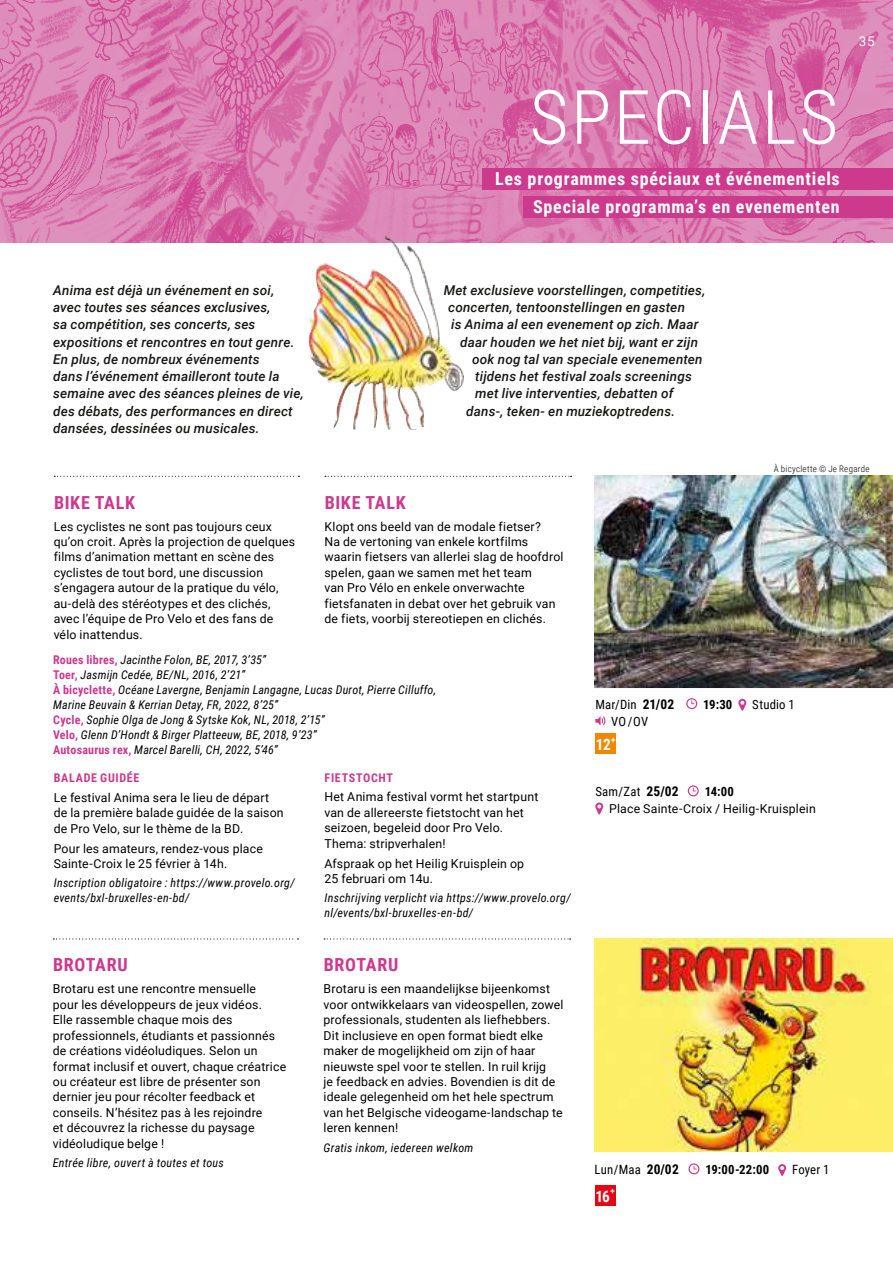
<style>
.page{position:relative;width:893px;height:1263px;background:#fff}
.page>*{position:absolute;margin:0;border:0;box-sizing:border-box;transform-origin:0 0}
.t1{font:300 75px "Roboto Condensed";letter-spacing:.03em;color:#fff}
.t2{font:700 18px/28.5px "Roboto Condensed";letter-spacing:.04em;color:#fff;text-align:right}
.t3{font:700 18px "Roboto Condensed";letter-spacing:.035em;color:#cc398d}
.t4{font:700 15.75px "Roboto Condensed";color:#fff}
.t5{font:italic 500 13.5px/17.2px "Roboto";letter-spacing:.015em;color:#171716}
.t6{font:13.5px "Roboto";color:#fff}
.t7{font:12.75px "Roboto Condensed";letter-spacing:.015em;color:#000}
.t8{font:700 12.75px "Roboto Condensed";letter-spacing:.015em;color:#000}
.t9{font:12.3px/15.5px "Roboto";letter-spacing:.015em;color:#000}
.t10{font:italic 12px/15px "Roboto Condensed";letter-spacing:.02em;color:#000}
.t11{font:700 12px "Roboto Condensed";letter-spacing:.055em;color:#cc398d}
.t12{font:300 9px "Roboto Condensed";letter-spacing:.03em;color:#000}
.t13{font:500 8.7px "Roboto";color:#fff}
.s1{font-weight:700;font-style:normal;color:#cc398d}
.s2{font-weight:700;font-size:13.5px}
</style>
<div class="page">
<img style="left:0;top:0;width:893px;height:243px">
<img style="left:309px;top:236px;width:160px;height:194px">
<div style="left:523px;top:197px;width:370px;height:21px;background:#cc398d"></div>
<div style="left:483px;top:168px;width:410px;height:21px;background:#cc398d"></div>
<img style="left:595px;top:476px;width:298px;height:211px">
<svg style="left:325px;top:476px;width:247px;height:1px"></svg>
<div style="left:686px;top:698px;width:11px;height:11px;border:1px solid #cc398d;border-radius:50%"></div>
<svg style="left:738px;top:699px;width:8px;height:12px"></svg>
<svg style="left:595px;top:716px;width:10px;height:10px"></svg>
<svg style="left:688px;top:786px;width:10px;height:10px"></svg>
<div style="left:688px;top:785px;width:11px;height:11px;border:1px solid #cc398d;border-radius:50%"></div>
<svg style="left:693px;top:787px;width:3px;height:4px"></svg>
<svg style="left:595px;top:802px;width:8px;height:12px"></svg>
<div style="left:596px;top:733px;width:20px;height:21px;background:#f08700"></div>
<svg style="left:54px;top:476px;width:245px;height:1px"></svg>
<svg style="left:324px;top:938px;width:247px;height:1px"></svg>
<svg style="left:53px;top:938px;width:245px;height:1px"></svg>
<div style="left:595px;top:1185px;width:20px;height:21px;background:#e30613"></div>
<div style="left:688px;top:1163px;width:11px;height:11px;border:1px solid #cc398d;border-radius:50%"></div>
<svg style="left:778px;top:1164px;width:8px;height:12px"></svg>
<img style="left:595px;top:939px;width:298px;height:212px">
<h1 class="t1" style="left:530px;top:65px;width:310px">SPECIALS</h1>
<h2 class="t2" style="left:495px;top:163px;width:346px">Les programmes spéciaux et événementiels<br>Speciale programma’s en evenementen</h2>
<p class="t6" style="left:859px;top:31px;width:18px">35</p>
<p class="t5" style="left:53px;top:281px;width:252px">Anima est déjà un événement en soi, avec toutes ses séances exclusives,<br>sa compétition, ses concerts, ses expositions et rencontres en tout genre.<br>En plus, de nombreux événements<br>dans l’événement émailleront toute la semaine avec des séances pleines de vie, des débats, des performances en direct dansées, dessinées ou musicales.</p>
<p class="t5" style="left:444px;top:281px;width:263px">Met exclusieve voorstellingen, competities,</p>
<p class="t5" style="left:448px;top:298px;width:238px">concerten, tentoonstellingen en gasten</p>
<p class="t5" style="left:451px;top:315px;width:249px">is Anima al een evenement op zich. Maar</p>
<p class="t5" style="left:460px;top:333px;width:239px">daar houden we het niet bij, want er zijn</p>
<p class="t5" style="left:472px;top:350px;width:232px">ook nog tal van speciale evenementen</p>
<p class="t5" style="left:475px;top:367px;width:218px">tijdens het festival zoals screenings</p>
<p class="t5" style="left:475px;top:384px;width:200px">met live interventies, debatten of</p>
<p class="t5" style="left:466px;top:402px;width:210px">dans-, teken- en muziekoptredens.</p>
<h2 class="t3" style="left:54px;top:490px;width:82px">BIKE TALK</h2>
<p class="t9" style="left:54px;top:518px;width:243px">Les cyclistes ne sont pas toujours ceux qu’on croit. Après la projection de quelques films d’animation mettant en scène des cyclistes de tout bord, une discussion s’engagera autour de la pratique du vélo, au-delà des stéréotypes et des clichés, avec l’équipe de Pro Velo et des fans de vélo inattendus.</p>
<h2 class="t3" style="left:325px;top:490px;width:82px">BIKE TALK</h2>
<p class="t9" style="left:324px;top:518px;width:241px">Klopt ons beeld van de modale fietser?<br>Na de vertoning van enkele kortfilms waarin fietsers van allerlei slag de hoofdrol spelen, gaan we samen met het team<br>van Pro Vélo en enkele onverwachte fietsfanaten in debat over het gebruik van de fiets, voorbij stereotiepen en clichés.</p>
<p class="t10" style="left:53px;top:652px;width:384px"><span class="s1">Roues libres,</span> Jacinthe Folon, BE, 2017, 3’35”<br><span class="s1">Toer,</span> Jasmijn Cedée, BE/NL, 2016, 2’21”<br><span class="s1">À bicyclette,</span> Océane Lavergne, Benjamin Langagne, Lucas Durot, Pierre Cilluffo, Marine Beuvain &amp; Kerrian Detay, FR, 2022, 8’25”<br><span class="s1">Cycle,</span> Sophie Olga de Jong &amp; Sytske Kok, NL, 2018, 2’15”<br><span class="s1">Velo,</span> Glenn D’Hondt &amp; Birger Platteeuw, BE, 2018, 9’23”<br><span class="s1">Autosaurus rex,</span> Marcel Barelli, CH, 2022, 5’46”</p>
<p class="t11" style="left:54px;top:769px;width:87px">BALADE GUIDÉE</p>
<p class="t9" style="left:54px;top:789px;width:232px">Le festival Anima sera le lieu de départ de la première balade guidée de la saison de Pro Velo, sur le thème de la BD.</p>
<p class="t9" style="left:54px;top:840px;width:211px">Pour les amateurs, rendez-vous place<br>Sainte-Croix le 25 février à 14h.</p>
<p class="t10" style="left:54px;top:875px;width:243px">Inscription obligatoire : https://www.provelo.org/ events/bxl-bruxelles-en-bd/</p>
<h2 class="t3" style="left:53px;top:952px;width:76px">BROTARU</h2>
<p class="t9" style="left:53px;top:981px;width:235px">Brotaru est une rencontre mensuelle<br>pour les développeurs de jeux vidéos.<br>Elle rassemble chaque mois des professionnels, étudiants et passionnés de créations vidéoludiques. Selon un format inclusif et ouvert, chaque créatrice ou créateur est libre de présenter son dernier jeu pour récolter feedback et conseils. N’hésitez pas à les rejoindre<br>et découvrez la richesse du paysage vidéoludique belge !</p>
<p class="t10" style="left:53px;top:1155px;width:173px">Entrée libre, ouvert à toutes et tous</p>
<p class="t11" style="left:325px;top:769px;width:70px">FIETSTOCHT</p>
<p class="t9" style="left:324px;top:789px;width:215px">Het Anima festival vormt het startpunt van de allereerste fietstocht van het seizoen, begeleid door Pro Velo.<br>Thema: stripverhalen!</p>
<p class="t9" style="left:324px;top:855px;width:201px">Afspraak op het Heilig Kruisplein op<br>25 februari om 14u.</p>
<p class="t10" style="left:324px;top:890px;width:248px">Inschrijving verplicht via https://www.provelo.org/ nl/events/bxl-bruxelles-en-bd/</p>
<h2 class="t3" style="left:324px;top:952px;width:76px">BROTARU</h2>
<p class="t9" style="left:324px;top:981px;width:241px">Brotaru is een maandelijkse bijeenkomst voor ontwikkelaars van videospellen, zowel professionals, studenten als liefhebbers.<br>Dit inclusieve en open format biedt elke maker de mogelijkheid om zijn of haar nieuwste spel voor te stellen. In ruil krijg<br>je feedback en advies. Bovendien is dit de ideale gelegenheid om het hele spectrum van het Belgische videogame-landschap te leren kennen!</p>
<p class="t10" style="left:324px;top:1139px;width:151px">Gratis inkom, iedereen welkom</p>
<p class="t12" style="left:774px;top:462px;width:97px">À bicyclette © Je Regarde</p>
<p class="t7" style="left:595px;top:696px;width:80px">Mar/Din <span class="s2">21/02</span></p>
<p class="t8" style="left:703px;top:696px;width:31px">19:30</p>
<p class="t7" style="left:752px;top:696px;width:44px">Studio 1</p>
<p class="t7" style="left:611px;top:712px;width:38px">VO / OV</p>
<p class="t4" style="left:596px;top:733px;width:16px">12</p>
<p class="t13" style="left:611px;top:733px;width:6px">+</p>
<p class="t7" style="left:595px;top:783px;width:85px">Sam/Zat <span class="s2">25/02</span></p>
<p class="t8" style="left:705px;top:783px;width:31px">14:00</p>
<p class="t9" style="left:609px;top:800px;width:208px">Place Sainte-Croix / Heilig-Kruisplein</p>
<p class="t7" style="left:595px;top:1161px;width:86px">Lun/Maa <span class="s2">20/02</span></p>
<p class="t8" style="left:705px;top:1161px;width:65px">19:00-22:00</p>
<p class="t7" style="left:792px;top:1161px;width:39px">Foyer 1</p>
<p class="t4" style="left:595px;top:1185px;width:16px">16</p>
<p class="t13" style="left:610px;top:1185px;width:6px">+</p>
</div>
